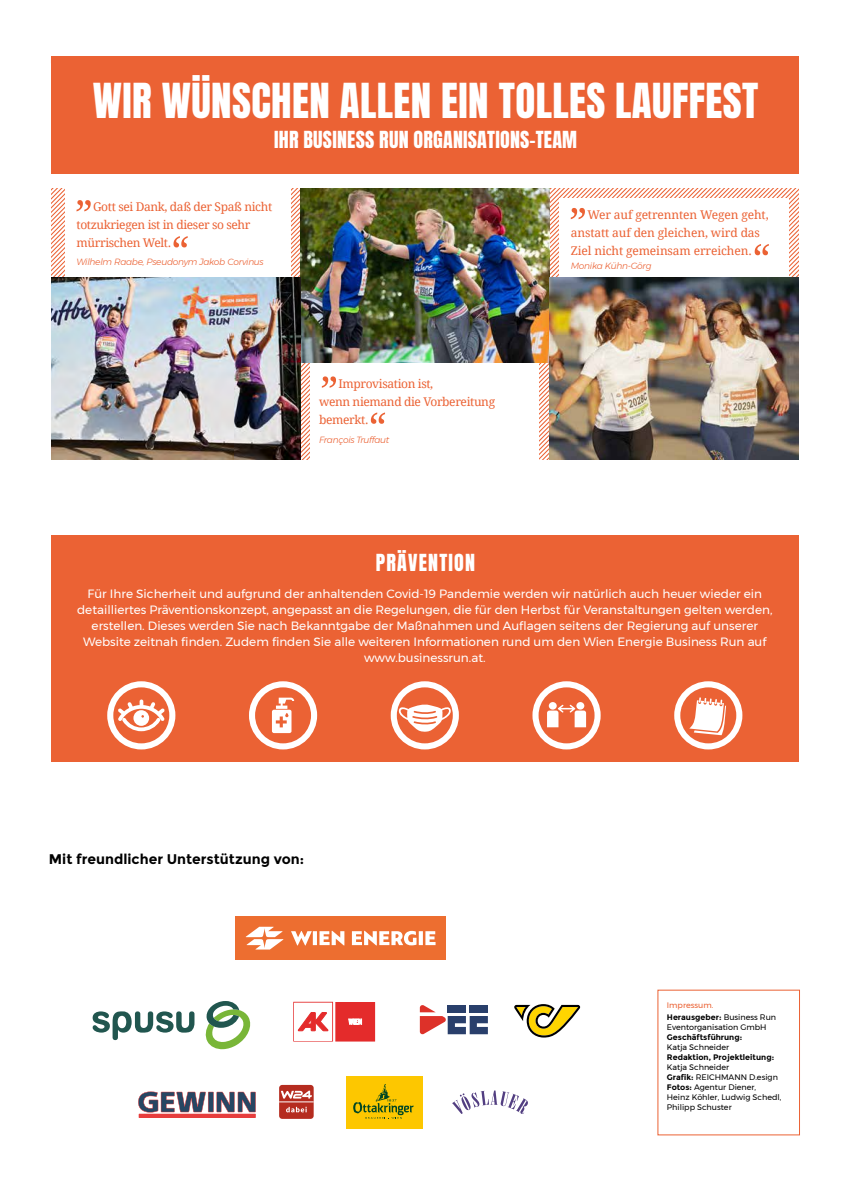
<style>
.page{position:relative;width:842px;height:1191px;background:#fff}
.page>*{position:absolute;margin:0;border:0;box-sizing:border-box;transform-origin:0 0}
.t1{font:41px "Anton";letter-spacing:.01em;color:#fff}
.t2{font:20px "Anton";letter-spacing:.01em;color:#fff}
.t3{font:20px "Anton";letter-spacing:.06em;color:#fff}
.t4{font:700 14px "Montserrat";color:#000}
.t5{font:12px/16px "Montserrat";color:#fff;text-align:center}
.t6{font:12px/18px "Droid Serif";letter-spacing:-.03em;color:#eb6234}
.t7{font:12px/18px "Droid Serif";letter-spacing:-.01em;color:#eb6234}
.t8{font:italic 300 9px "Montserrat";letter-spacing:-.03em;color:#eb6234}
.t9{font:8px/10px "Montserrat";color:#000}
.t10{font:700 8px/11.4px "Montserrat";color:#000}
.s1{font-weight:400;color:#eb6234}
.s2{font-weight:400}
.s3{font-weight:700}
</style>
<div class="page">
<div style="left:51px;top:57px;width:748px;height:117px;background:#eb6234"></div>
<svg style="left:51px;top:188px;width:747px;height:272px"></svg>
<img style="left:301px;top:188px;width:248px;height:174px">
<img style="left:549px;top:278px;width:249px;height:182px">
<img style="left:51px;top:278px;width:250px;height:182px">
<div style="left:235px;top:916px;width:211px;height:44px;background:#ed6e30"></div>
<svg style="left:246px;top:926px;width:190px;height:23px"></svg>
<svg style="left:93px;top:1001px;width:157px;height:48px"></svg>
<svg style="left:298px;top:1012px;width:30px;height:19px"></svg>
<div style="left:336px;top:1002px;width:39px;height:39px;background:#e42b2b"></div>
<svg style="left:348px;top:1018px;width:14px;height:6px"></svg>
<div style="left:279px;top:1085px;width:35px;height:33px;background:#b52c1f;border-radius:3px"></div>
<hr style="left:279px;top:1101px;width:35px;height:1px;background:#fff">
<svg style="left:286px;top:1106px;width:21px;height:6px"></svg>
<svg style="left:281px;top:1090px;width:31px;height:8px"></svg>
<div style="left:346px;top:1076px;width:76px;height:52px;background:#fdc700"></div>
<svg style="left:353px;top:1084px;width:61px;height:35px"></svg>
<svg style="left:420px;top:1005px;width:68px;height:29px"></svg>
<div style="left:139px;top:1113px;width:117px;height:5px;background:#e73d3d"></div>
<svg style="left:138px;top:1091px;width:118px;height:21px"></svg>
<svg style="left:452px;top:1090px;width:76px;height:24px"></svg>
<svg style="left:514px;top:1004px;width:66px;height:33px"></svg>
<div style="left:51px;top:536px;width:748px;height:226px;background:#eb6234"></div>
<svg style="left:107px;top:681px;width:68px;height:68px"></svg>
<svg style="left:249px;top:681px;width:68px;height:68px"></svg>
<svg style="left:391px;top:681px;width:68px;height:68px"></svg>
<svg style="left:532px;top:681px;width:69px;height:68px"></svg>
<svg style="left:674px;top:681px;width:68px;height:68px"></svg>
<h1 class="t1" style="left:93px;top:79px;width:667px">WIR WÜNSCHEN ALLEN EIN TOLLES LAUFFEST</h1>
<h2 class="t2" style="left:274px;top:129px;width:304px">IHR BUSINESS RUN ORGANISATIONS-TEAM</h2>
<p class="t6" style="left:77px;top:198px;width:197px;text-indent:17px">Gott sei Dank, daß der Spaß nicht totzukriegen ist in dieser so sehr mürrischen Welt.</p>
<p class="t8" style="left:77px;top:255px;width:189px">Wilhelm Raabe, Pseudonym Jakob Corvinus</p>
<p class="t6" style="left:319px;top:374px;width:178px;text-indent:19px">Improvisation ist,<br>wenn niemand die Vorbereitung bemerkt.</p>
<p class="t8" style="left:319px;top:433px;width:72px">François Truffaut</p>
<h2 class="t3" style="left:376px;top:553px;width:101px">PRÄVENTION</h2>
<p class="t7" style="left:571px;top:206px;width:199px;text-indent:17px">Wer auf getrennten Wegen geht, anstatt auf den gleichen, wird das<br>Ziel nicht gemeinsam erreichen.</p>
<p class="t8" style="left:571px;top:259px;width:82px">Monika Kühn-Görg</p>
<p class="t5" style="left:77px;top:585px;width:697px">Für Ihre Sicherheit und aufgrund der anhaltenden Covid-19 Pandemie werden wir natürlich auch heuer wieder ein detailliertes Präventionskonzept, angepasst an die Regelungen, die für den Herbst für Veranstaltungen gelten werden, erstellen. Dieses werden Sie nach Bekanntgabe der Maßnahmen und Auflagen seitens der Regierung auf unserer Website zeitnah finden. Zudem finden Sie alle weiteren Informationen rund um den Wien Energie Business Run auf www.businessrun.at.</p>
<p class="t4" style="left:49px;top:851px;width:257px">Mit freundlicher Unterstützung von:</p>
<p class="t10" style="left:667px;top:999px;width:111px"><span class="s1">Impressum.<br></span>Herausgeber: <span class="s2">Business Run</span></p>
<p class="t9" style="left:667px;top:1021px;width:101px">Eventorganisation GmbH</p>
<p class="t10" style="left:667px;top:1031px;width:77px">Geschäftsführung:</p>
<p class="t9" style="left:667px;top:1041px;width:64px">Katja Schneider</p>
<p class="t10" style="left:667px;top:1051px;width:109px">Redaktion, Projektleitung:</p>
<p class="t9" style="left:667px;top:1061px;width:116px">Katja Schneider<br><span class="s3">Grafik:</span> REICHMANN D.esign<br><span class="s3">Fotos:</span> Agentur Diener,<br>Heinz Köhler, Ludwig Schedl,<br>Philipp Schuster</p>
</div>
